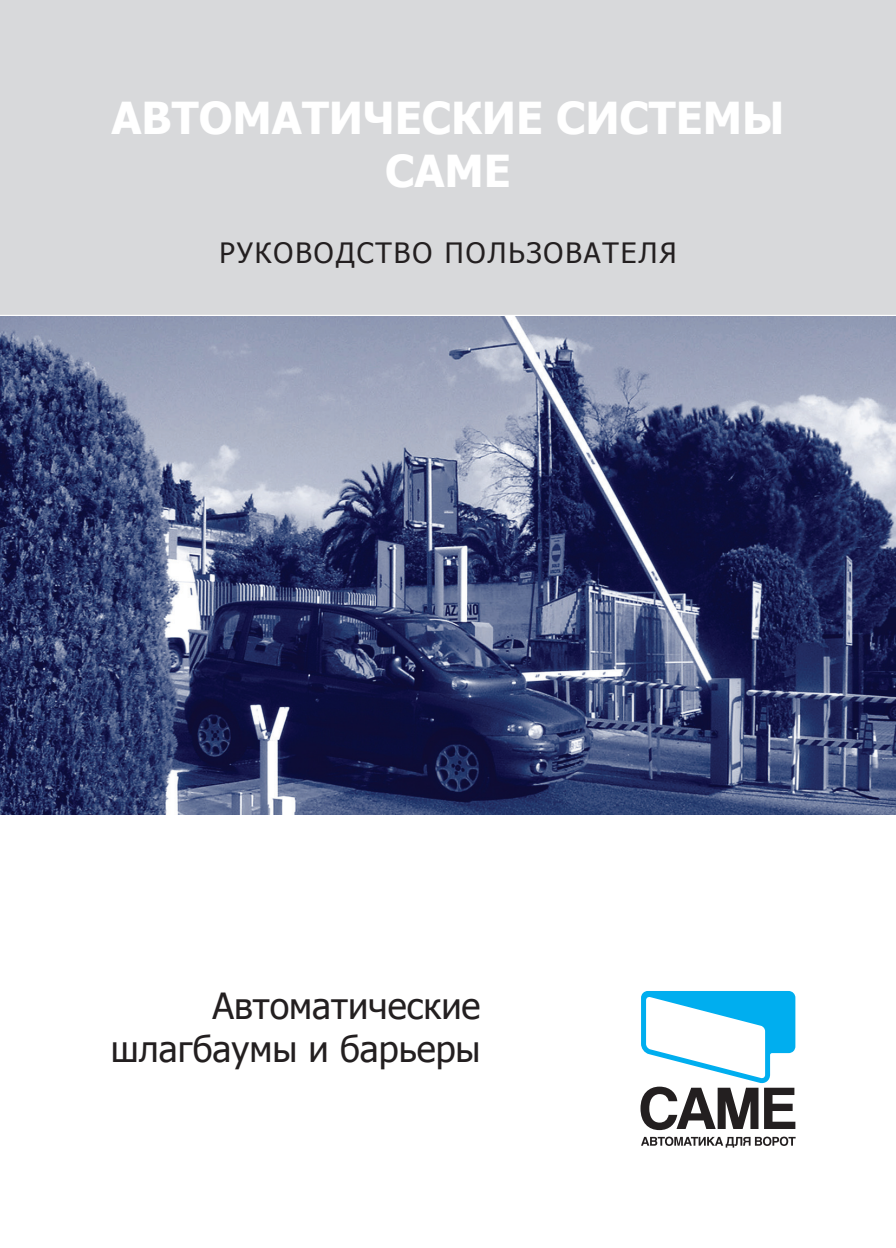
<style>
.page{position:relative;width:896px;height:1248px;background:#fff}
.page>*{position:absolute;margin:0;border:0;box-sizing:border-box;transform-origin:0 0}
.t1{font:700 44px/52.8px "Tahoma";color:#fff;text-align:center}
.t2{font:36px/43.2px "Tahoma";color:#231f20;text-align:right}
.t3{font:28px "Tahoma";letter-spacing:.07em;color:#231f20}
</style>
<div class="page">
<div style="left:0;top:0;width:896px;height:315px;background:#d8d9db"></div>
<svg style="left:640px;top:991px;width:155px;height:138px"></svg>
<svg style="left:641px;top:1136px;width:154px;height:11px"></svg>
<svg style="left:0;top:316px;width:896px;height:1px"></svg>
<img style="left:0;top:317px;width:896px;height:497px">
<p class="t1" style="left:111px;top:90px;width:674px">АВТОМАТИЧЕСКИЕ СИСТЕМЫ<br>САМЕ</p>
<p class="t3" style="left:219px;top:234px;width:459px">РУКОВОДСТВО ПОЛЬЗОВАТЕЛЯ</p>
<p class="t2" style="left:111px;top:982px;width:371px">Автоматические шлагбаумы и барьеры</p>
</div>
